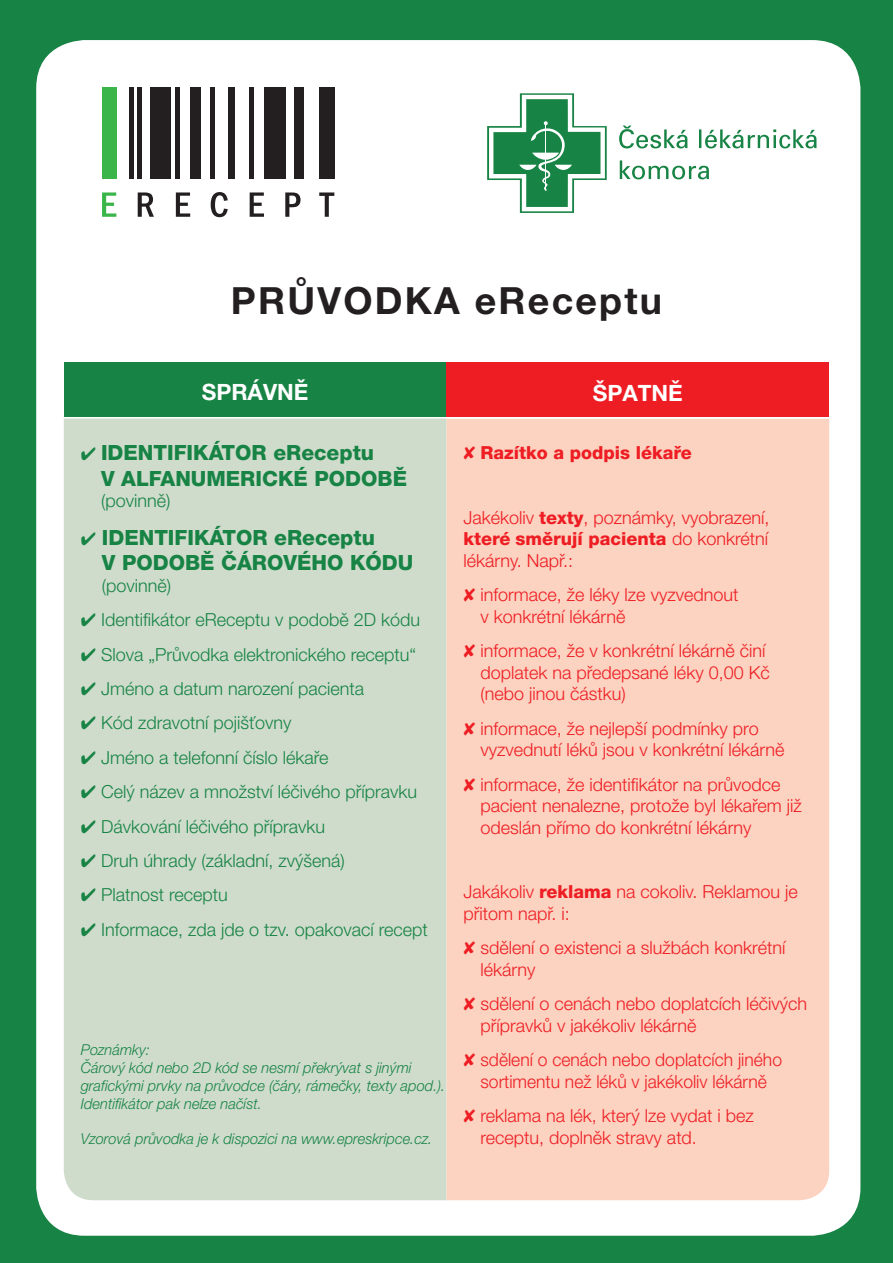
<style>
.page{position:relative;width:893px;height:1263px;background:#178344}
.page>*{position:absolute;margin:0;border:0;box-sizing:border-box;transform-origin:0 0}
.t1{font:700 37.5px "Helvetica Neue LT Pro";letter-spacing:.06em;color:#231f20}
.t2{font:700 22.5px "Helvetica Neue LT Pro";color:#fff}
.t3{font:800 21px/25.2px "Helvetica Neue LT Pro";color:#178344}
.t4{font:300 18px/21.6px "Helvetica Neue LT Pro";color:#ee1d23}
.t5{font:300 18px "Helvetica Neue LT Pro";color:#178344}
.t6{font:800 18px "Helvetica Neue LT Pro";color:#ee1d23}
.t7{font:italic 300 15px/18px "Helvetica Neue LT Pro";color:#178344}
.s1{font-weight:800}
</style>
<div class="page">
<div style="left:36px;top:40px;width:824px;height:1196px;background:#fff;border-radius:48px"></div>
<svg style="left:487px;top:93px;width:120px;height:120px"></svg>
<hr style="left:545px;top:125px;width:1px;height:64px;background:#fff">
<svg style="left:620px;top:160px;width:89px;height:19px"></svg>
<svg style="left:619px;top:126px;width:198px;height:22px"></svg>
<hr style="left:211px;top:87px;width:4px;height:92px;background:#231f20">
<div style="left:190px;top:87px;width:10px;height:92px;background:#231f20"></div>
<hr style="left:250px;top:87px;width:4px;height:92px;background:#231f20">
<hr style="left:176px;top:87px;width:4px;height:92px;background:#231f20">
<div style="left:151px;top:87px;width:20px;height:92px;background:#231f20"></div>
<hr style="left:138px;top:87px;width:4px;height:92px;background:#231f20">
<div style="left:129px;top:87px;width:5px;height:92px;background:#231f20"></div>
<div style="left:228px;top:87px;width:6px;height:92px;background:#231f20"></div>
<div style="left:102px;top:87px;width:14px;height:92px;background:#3ab54a"></div>
<div style="left:264px;top:87px;width:21px;height:92px;background:#231f20"></div>
<div style="left:294px;top:87px;width:10px;height:92px;background:#231f20"></div>
<div style="left:319px;top:87px;width:15px;height:92px;background:#231f20"></div>
<svg style="left:102px;top:192px;width:14px;height:25px"></svg>
<svg style="left:138px;top:192px;width:16px;height:25px"></svg>
<svg style="left:176px;top:192px;width:14px;height:25px"></svg>
<svg style="left:211px;top:192px;width:17px;height:25px"></svg>
<svg style="left:250px;top:192px;width:14px;height:25px"></svg>
<svg style="left:285px;top:192px;width:16px;height:25px"></svg>
<svg style="left:319px;top:192px;width:15px;height:25px"></svg>
<div style="left:64px;top:419px;width:382px;height:781px;background:#cfdccc"></div>
<div style="left:64px;top:362px;width:382px;height:55px;background:#178344"></div>
<div style="left:446px;top:362px;width:383px;height:55px;background:#ee1d23"></div>
<div style="left:446px;top:419px;width:383px;height:781px;background:#fcd2c0"></div>
<p class="t1" style="left:231px;top:278px;width:433px">PRŮVODKA eReceptu</p>
<p class="t2" style="left:202px;top:378px;width:108px">SPRÁVNĚ</p>
<p class="t2" style="left:593px;top:379px;width:92px">ŠPATNĚ</p>
<p class="t3" style="left:101px;top:440px;width:308px;text-indent:-20px">✔ IDENTIFIKÁTOR eReceptu<br>V ALFANUMERICKÉ PODOBĚ</p>
<p class="t5" style="left:101px;top:490px;width:71px">(povinně)</p>
<p class="t3" style="left:102px;top:525px;width:313px;text-indent:-21px">✔ IDENTIFIKÁTOR eReceptu<br>V PODOBĚ ČÁROVÉHO KÓDU</p>
<p class="t5" style="left:102px;top:575px;width:71px">(povinně)</p>
<p class="t5" style="left:81px;top:609px;width:341px">✔ Identifikátor eReceptu v podobě 2D kódu</p>
<p class="t5" style="left:81px;top:643px;width:337px">✔ Slova „Průvodka elektronického receptu“</p>
<p class="t5" style="left:81px;top:678px;width:285px">✔ Jméno a datum narození pacienta</p>
<p class="t5" style="left:81px;top:712px;width:212px">✔ Kód zdravotní pojišťovny</p>
<p class="t5" style="left:81px;top:746px;width:249px">✔ Jméno a telefonní číslo lékaře</p>
<p class="t5" style="left:81px;top:781px;width:338px">✔ Celý název a množství léčivého přípravku</p>
<p class="t5" style="left:81px;top:815px;width:246px">✔ Dávkování léčivého přípravku</p>
<p class="t5" style="left:81px;top:849px;width:265px">✔ Druh úhrady (základní, zvýšená)</p>
<p class="t5" style="left:81px;top:884px;width:148px">✔ Platnost receptu</p>
<p class="t5" style="left:81px;top:918px;width:349px">✔ Informace, zda jde o tzv. opakovací recept</p>
<p class="t7" style="left:81px;top:1040px;width:366px">Poznámky:<br>Čárový kód nebo 2D kód se nesmí překrývat s jinými grafickými prvky na průvodce (čáry, rámečky, texty apod.).<br>Identifikátor pak nelze načíst.</p>
<p class="t7" style="left:81px;top:1129px;width:353px">Vzorová průvodka je k dispozici na www.epreskripce.cz.</p>
<p class="t6" style="left:463px;top:442px;width:230px">✘ Razítko a podpis lékaře</p>
<p class="t4" style="left:463px;top:506px;width:308px;text-align:justify">Jakékoliv <span class="s1">texty</span>, poznámky, vyobrazení, <span class="s1">které směrují pacienta</span> do konkrétní lékárny. Např.:</p>
<p class="t4" style="left:481px;top:584px;width:259px;text-indent:-17px">✘ informace, že léky lze vyzvednout v konkrétní lékárně</p>
<p class="t4" style="left:481px;top:639px;width:291px;text-indent:-17px">✘ informace, že v konkrétní lékárně činí doplatek na předepsané léky 0,00 Kč (nebo jinou částku)</p>
<p class="t4" style="left:481px;top:717px;width:306px;text-indent:-17px">✘ informace, že nejlepší podmínky pro vyzvednutí léků jsou v konkrétní lékárně</p>
<p class="t4" style="left:481px;top:773px;width:323px;text-indent:-17px">✘ informace, že identifikátor na průvodce pacient nenalezne, protože byl lékařem již odeslán přímo do konkrétní lékárny</p>
<p class="t4" style="left:463px;top:881px;width:336px">Jakákoliv <span class="s1">reklama</span> na cokoliv. Reklamou je přitom např. i:</p>
<p class="t4" style="left:481px;top:937px;width:306px;text-indent:-17px">✘ sdělení o existenci a službách konkrétní lékárny</p>
<p class="t4" style="left:481px;top:993px;width:328px;text-indent:-17px">✘ sdělení o cenách nebo doplatcích léčivých přípravků v jakékoliv lékárně</p>
<p class="t4" style="left:463px;top:1049px;width:320px;text-align:center">✘ sdělení o cenách nebo doplatcích jiného sortimentu než léků v jakékoliv lékárně</p>
<p class="t4" style="left:481px;top:1104px;width:275px;text-indent:-17px">✘ reklama na lék, který lze vydat i bez receptu, doplněk stravy atd.</p>
</div>
